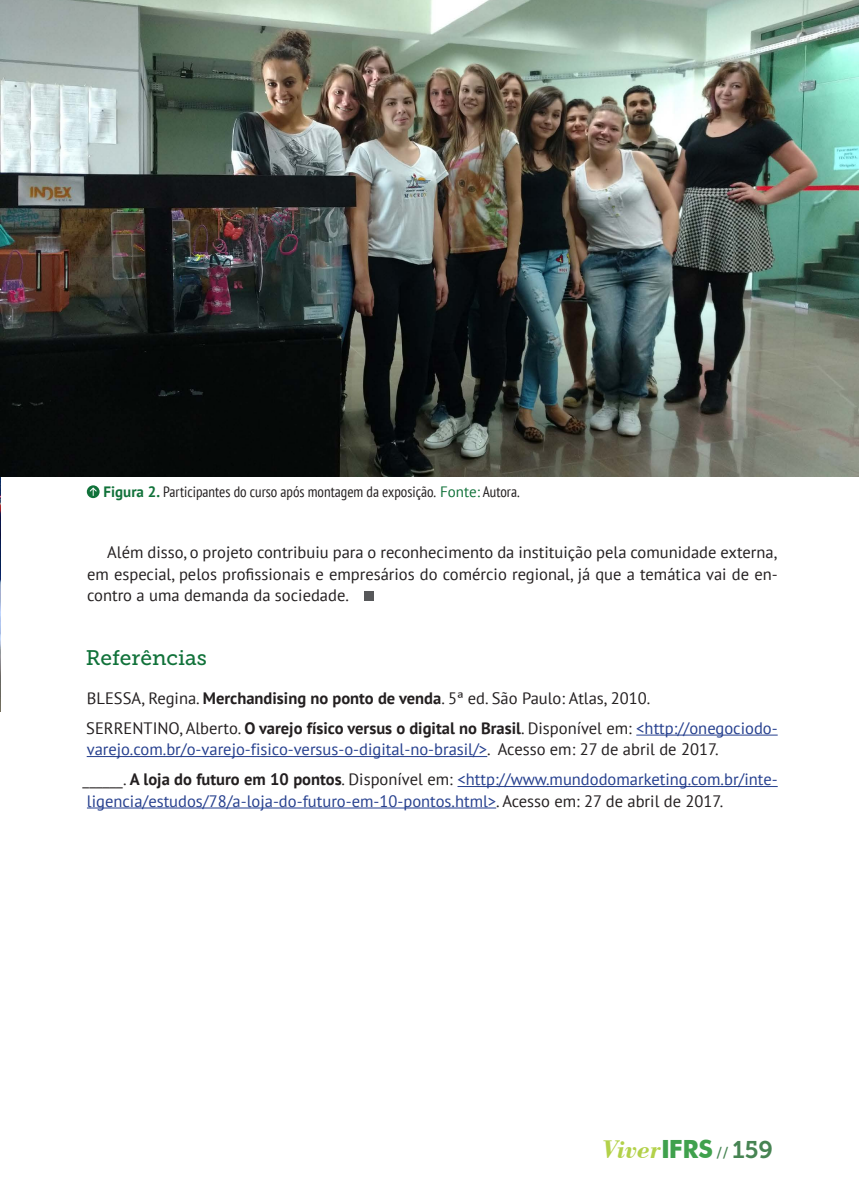
<style>
.page{position:relative;width:859px;height:1202px;background:#fff}
.page>*{position:absolute;margin:0;border:0;box-sizing:border-box;transform-origin:0 0}
.t1{font:italic 700 26.85px "Bodoni BT";color:#b3d14a}
.SubTítulo{font:21px "Museo Slab 500";color:#11723a}
.Refeências{font:16.5px/21.5px "PT Sans";color:#253f8e}
.Texto{font:16.5px/21.5px "PT Sans";color:#231f20;text-align:justify}
.Refeências-2{font:16.5px "PT Sans";color:#231f20}
.Legenda_fotos{font:condensed 15px "PT Sans";color:#231f20}
.s1{font-weight:700;font-stretch:normal;color:#11723a}
.s2{font-stretch:normal;color:#11723a}
.s3{font-weight:700}
.s4{color:#231f20}
.s5{font-weight:700;color:#231f20}
.s6{font-family:"Futura BT";font-style:normal;font-size:25.05px;color:#40a14d}
.s7{font-family:"Museo Slab 500";font-weight:400;font-style:normal;font-size:15px;color:#478453}
.s8{font-family:"Museo Slab 700";font-weight:400;font-style:normal;font-size:24px;color:#478453}
</style>
<div class="page">
<img style="left:0;top:476px;width:1px;height:235px">
<div style="left:364px;top:591px;width:10px;height:10px;background:#57585a"></div>
<hr style="left:636px;top:734px;width:141px;height:1px;background:#253f8e">
<hr style="left:87px;top:756px;width:400px;height:1px;background:#253f8e">
<hr style="left:457px;top:786px;width:320px;height:1px;background:#253f8e">
<hr style="left:87px;top:807px;width:409px;height:1px;background:#253f8e">
<img style="left:0;top:0;width:858px;height:476px">
<svg style="left:87px;top:485px;width:12px;height:13px"></svg>
<svg style="left:90px;top:487px;width:7px;height:9px"></svg>
<p class="Legenda_fotos" style="left:103px;top:482px;width:417px"><span class="s1">Figura 2.</span> Participantes do curso após montagem da exposição. <span class="s2">Fonte:</span> Autora.</p>
<p class="Texto" style="left:87px;top:541px;width:691px;text-indent:20px">Além disso, o projeto contribuiu para o reconhecimento da instituição pela comunidade externa, em especial, pelos profissionais e empresários do comércio regional, já que a temática vai de en&shy;contro a uma demanda da sociedade.</p>
<p class="SubTítulo" style="left:86px;top:646px;width:123px">Referências</p>
<p class="Refeências-2" style="left:87px;top:687px;width:564px">BLESSA, Regina. <span class="s3">Merchandising no ponto de venda</span>. 5ª ed. São Paulo: Atlas, 2010.</p>
<p class="Refeências" style="left:86px;top:716px;width:692px"><span class="s4">SERRENTINO, Alberto.</span> <span class="s5">O varejo físico versus o digital no Brasil</span><span class="s4">. Disponível em:</span> &lt;http://onegociodo&shy;varejo.com.br/o-varejo-fisico-versus-o-digital-no-brasil/&gt;<span class="s4">. Acesso em: 27 de abril de 2017.</span></p>
<p class="Refeências" style="left:83px;top:768px;width:696px"><span class="s4">______.</span> <span class="s5">A loja do futuro em 10 pontos</span><span class="s4">. Disponível em:</span> &lt;http://www.mundodomarketing.com.br/inte&shy;ligencia/estudos/78/a-loja-do-futuro-em-10-pontos.html&gt;<span class="s4">. Acesso em: 27 de abril de 2017.</span></p>
<h1 class="t1" style="left:602px;top:1132px;width:172px">Viver<span class="s6">IFRS</span> <span class="s7">//</span> <span class="s8">159</span></h1>
</div>
